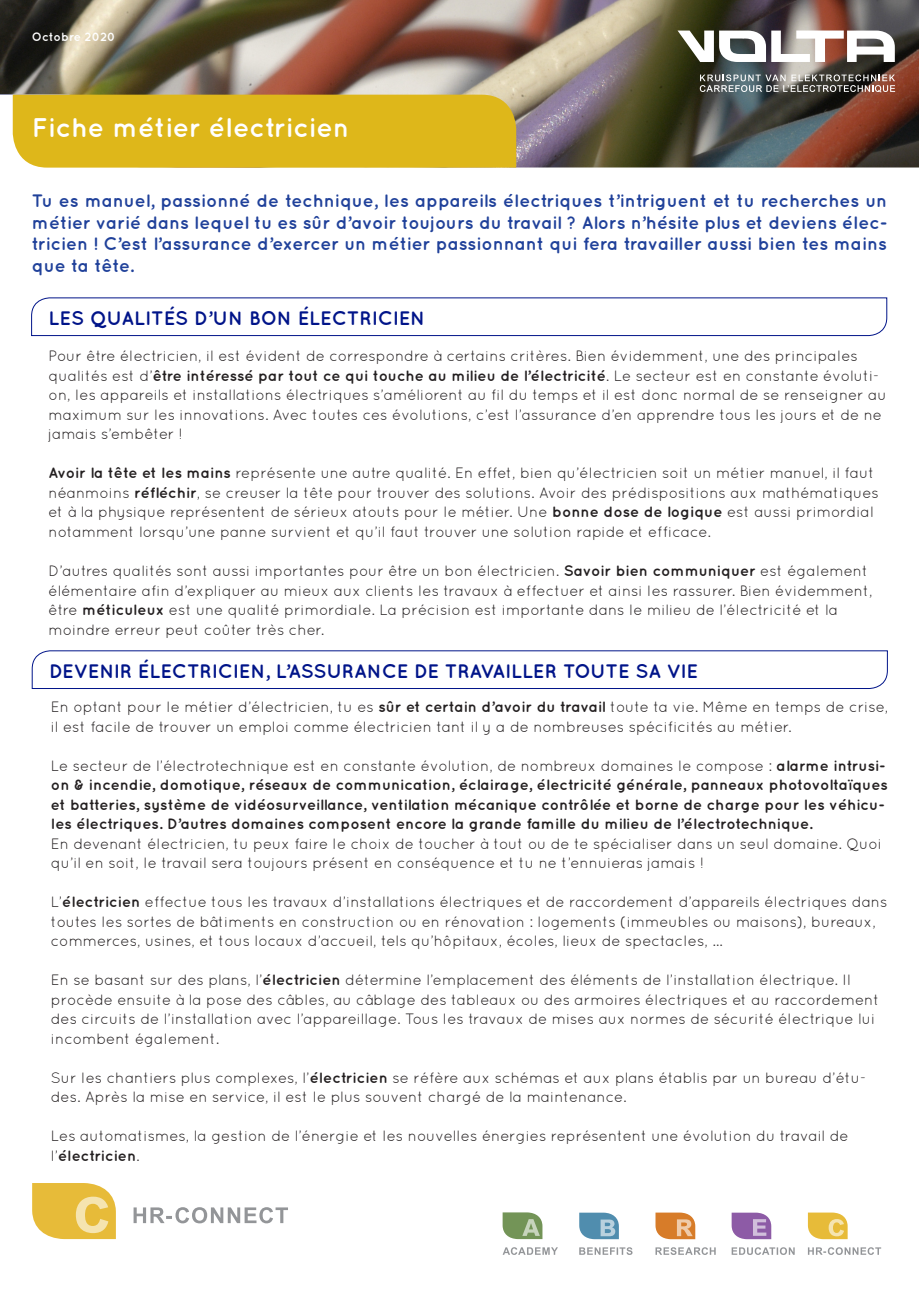
<style>
.page{position:relative;width:919px;height:1289px;background:#fff}
.page>*{position:absolute;margin:0;border:0;box-sizing:border-box;transform-origin:0 0}
.t1{font:700 27px "Quicksand";color:#fff}
.t2{font:700 19.5px "Quicksand";color:#001489}
.Hoofdtitel{font:700 18px/21.6px "Quicksand";color:#20419a;text-align:justify}
.algemene_tekst{font:15px/19.5px "Quicksand";color:#231f20}
.algemene_tekst-2{font:700 15px/19.5px "Quicksand";color:#231f20}
.t3{font:700 12px "Quicksand";color:#fff}
.s1{font-weight:700}
.s2{font-weight:400}
</style>
<div class="page">
<img style="left:0;top:0;width:69px;height:94px">
<img style="left:69px;top:0;width:849px;height:167px">
<div style="left:13px;top:95px;width:503px;height:73px;background:#deb71a"></div>
<svg style="left:699px;top:74px;width:196px;height:18px;background:#7a7773"></svg>
<svg style="left:677px;top:31px;width:36px;height:31px"></svg>
<svg style="left:719px;top:31px;width:175px;height:31px"></svg>
<svg style="left:502px;top:1212px;width:40px;height:26px"></svg>
<svg style="left:503px;top:1247px;width:55px;height:7px"></svg>
<svg style="left:579px;top:1212px;width:40px;height:27px"></svg>
<svg style="left:579px;top:1247px;width:53px;height:7px"></svg>
<svg style="left:655px;top:1212px;width:40px;height:27px"></svg>
<svg style="left:655px;top:1247px;width:60px;height:7px"></svg>
<svg style="left:731px;top:1212px;width:40px;height:27px"></svg>
<svg style="left:731px;top:1247px;width:63px;height:7px"></svg>
<svg style="left:807px;top:1212px;width:40px;height:27px"></svg>
<svg style="left:808px;top:1247px;width:73px;height:7px"></svg>
<svg style="left:32px;top:1183px;width:84px;height:55px;background:#eac557"></svg>
<svg style="left:133px;top:1207px;width:155px;height:16px"></svg>
<svg style="left:31px;top:297px;width:856px;height:39px"></svg>
<svg style="left:32px;top:650px;width:855px;height:39px"></svg>
<p class="t3" style="left:32px;top:30px;width:85px">Octobre 2020</p>
<p class="t1" style="left:32px;top:112px;width:319px">Fiche métier électricien</p>
<p class="Hoofdtitel" style="left:32px;top:189px;width:856px">Tu es manuel, passionné de technique, les appareils électriques t’intriguent et tu recherches un métier varié dans lequel tu es sûr d’avoir toujours du travail ? Alors n’hésite plus et deviens élec&shy;tricien ! C’est l’assurance d’exercer un métier passionnant qui fera travailler aussi bien tes mains que ta tête.</p>
<p class="t2" style="left:49px;top:306px;width:378px">LES QUALITÉS D’UN BON ÉLECTRICIEN</p>
<p class="algemene_tekst" style="left:49px;top:346px;width:839px">Pour être électricien, il est évident de correspondre à certains critères. Bien évidemment, une des principales qualités est d’<span class="s1">être intéressé par tout ce qui touche au milieu de l’électricité</span>. Le secteur est en constante évoluti&shy;on, les appareils et installations électriques s’améliorent au fil du temps et il est donc normal de se renseigner au maximum sur les innovations. Avec toutes ces évolutions, c’est l’assurance d’en apprendre tous les jours et de ne jamais s’embêter !</p>
<p class="algemene_tekst" style="left:49px;top:463px;width:831px"><span class="s1">Avoir la tête et les mains</span> représente une autre qualité. En effet, bien qu’électricien soit un métier manuel, il faut néanmoins <span class="s1">réfléchir</span>, se creuser la tête pour trouver des solutions. Avoir des prédispositions aux mathématiques et à la physique représentent de sérieux atouts pour le métier. Une <span class="s1">bonne dose de logique</span> est aussi primordial notamment lorsqu’une panne survient et qu’il faut trouver une solution rapide et efficace.</p>
<p class="algemene_tekst" style="left:49px;top:561px;width:825px">D’autres qualités sont aussi importantes pour être un bon électricien. <span class="s1">Savoir bien communiquer</span> est également élémentaire afin d’expliquer au mieux aux clients les travaux à effectuer et ainsi les rassurer. Bien évidemment, être <span class="s1">méticuleux</span> est une qualité primordiale. La précision est importante dans le milieu de l’électricité et la moindre erreur peut coûter très cher.</p>
<p class="t2" style="left:49px;top:659px;width:650px">DEVENIR ÉLECTRICIEN, L’ASSURANCE DE TRAVAILLER TOUTE SA VIE</p>
<p class="algemene_tekst" style="left:51px;top:697px;width:838px">En optant pour le métier d’électricien, tu es <span class="s1">sûr et certain d’avoir du travail</span> toute ta vie. Même en temps de crise, il est facile de trouver un emploi comme électricien tant il y a de nombreuses spécificités au métier.</p>
<p class="algemene_tekst-2" style="left:51px;top:755px;width:838px"><span class="s2">Le secteur de l’électrotechnique est en constante évolution, de nombreux domaines le compose :</span> alarme intrusi&shy;on &amp; incendie, domotique, réseaux de communication, éclairage, électricité générale, panneaux photovoltaïques et batteries, système de vidéosurveillance, ventilation mécanique contrôlée et borne de charge pour les véhicu&shy;les électriques. D’autres domaines composent encore la grande famille du milieu de l’électrotechnique.<br><span class="s2">En devenant électricien, tu peux faire le choix de toucher à tout ou de te spécialiser dans un seul domaine. Quoi qu’il en soit, le travail sera toujours présent en conséquence et tu ne t’ennuieras jamais !</span></p>
<p class="algemene_tekst" style="left:51px;top:892px;width:837px">L’<span class="s1">électricien</span> effectue tous les travaux d’installations électriques et de raccordement d’appareils électriques dans toutes les sortes de bâtiments en construction ou en rénovation : logements (immeubles ou maisons), bureaux, commerces, usines, et tous locaux d’accueil, tels qu’hôpitaux, écoles, lieux de spectacles, …</p>
<p class="algemene_tekst" style="left:51px;top:970px;width:829px">En se basant sur des plans, l’<span class="s1">électricien</span> détermine l’emplacement des éléments de l’installation électrique. Il procède ensuite à la pose des câbles, au câblage des tableaux ou des armoires électriques et au raccordement des circuits de l’installation avec l’appareillage. Tous les travaux de mises aux normes de sécurité électrique lui incombent également.</p>
<p class="algemene_tekst" style="left:51px;top:1067px;width:816px">Sur les chantiers plus complexes, l’<span class="s1">électricien</span> se réfère aux schémas et aux plans établis par un bureau d’étu&shy;des. Après la mise en service, il est le plus souvent chargé de la maintenance.</p>
<p class="algemene_tekst" style="left:51px;top:1126px;width:799px">Les automatismes, la gestion de l’énergie et les nouvelles énergies représentent une évolution du travail de l’<span class="s1">électricien</span>.</p>
</div>
